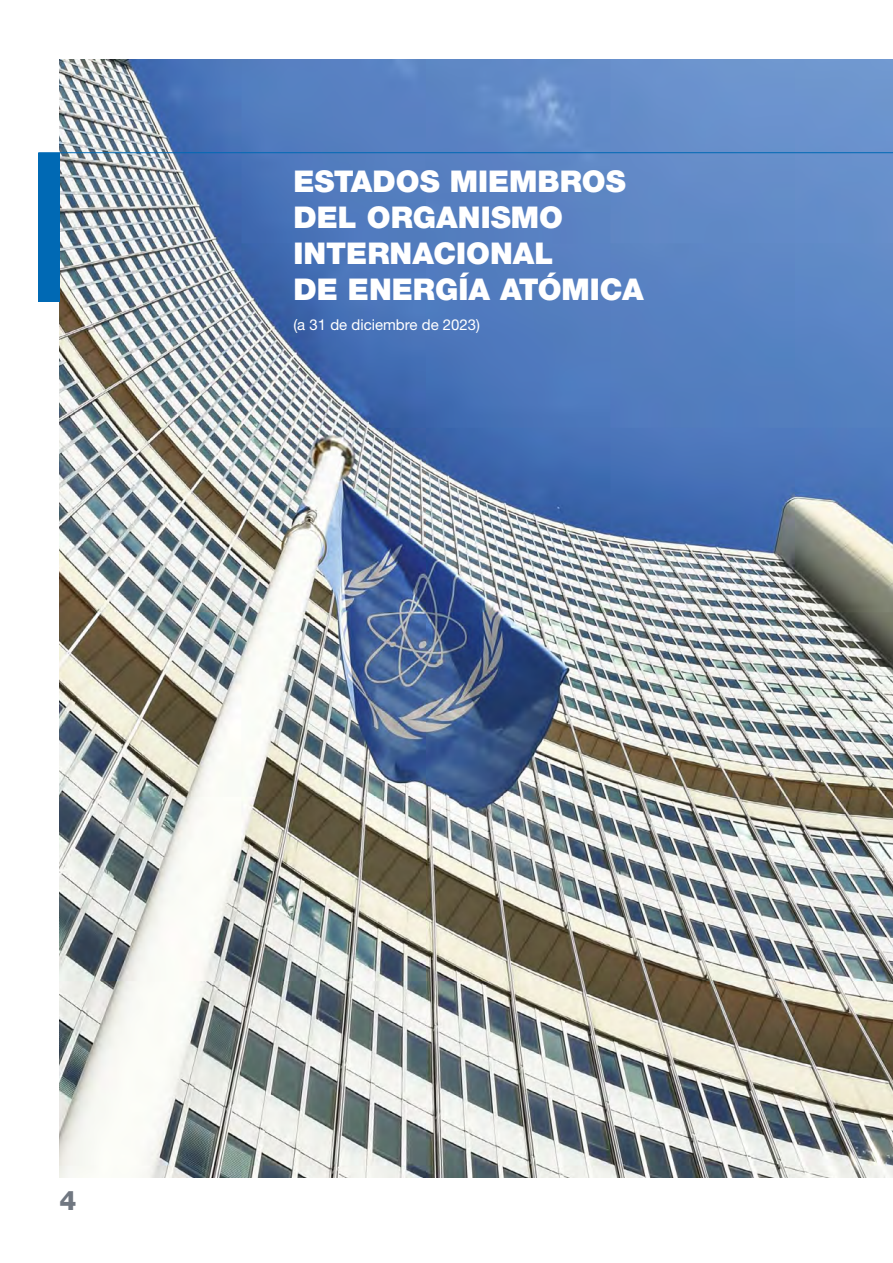
<style>
.page{position:relative;width:893px;height:1263px;background:#fff}
.page>*{position:absolute;margin:0;border:0;box-sizing:border-box;transform-origin:0 0}
.t1{font:900 30px/36px "Helvetica Neue LTW1 G";color:#fff}
.t2{font:800 27px "Helvetica Neue LTW1 G";color:#707781}
.t3{font:15px "Helvetica Neue LTW1 G";color:#fff}
</style>
<div class="page">
<img style="left:60px;top:60px;width:833px;height:1118px">
<hr style="left:38px;top:152px;width:855px;height:1px;background:#0069b4">
<div style="left:38px;top:153px;width:22px;height:149px;background:#0069b4"></div>
<p class="t1" style="left:293px;top:163px;width:352px">ESTADOS MIEMBROS<br>DEL ORGANISMO<br>INTERNACIONAL<br>DE ENERGÍA ATÓMICA</p>
<p class="t3" style="left:293px;top:316px;width:188px">(a 31 de diciembre de 2023)</p>
<p class="t2" style="left:60px;top:1184px;width:19px">4</p>
</div>
